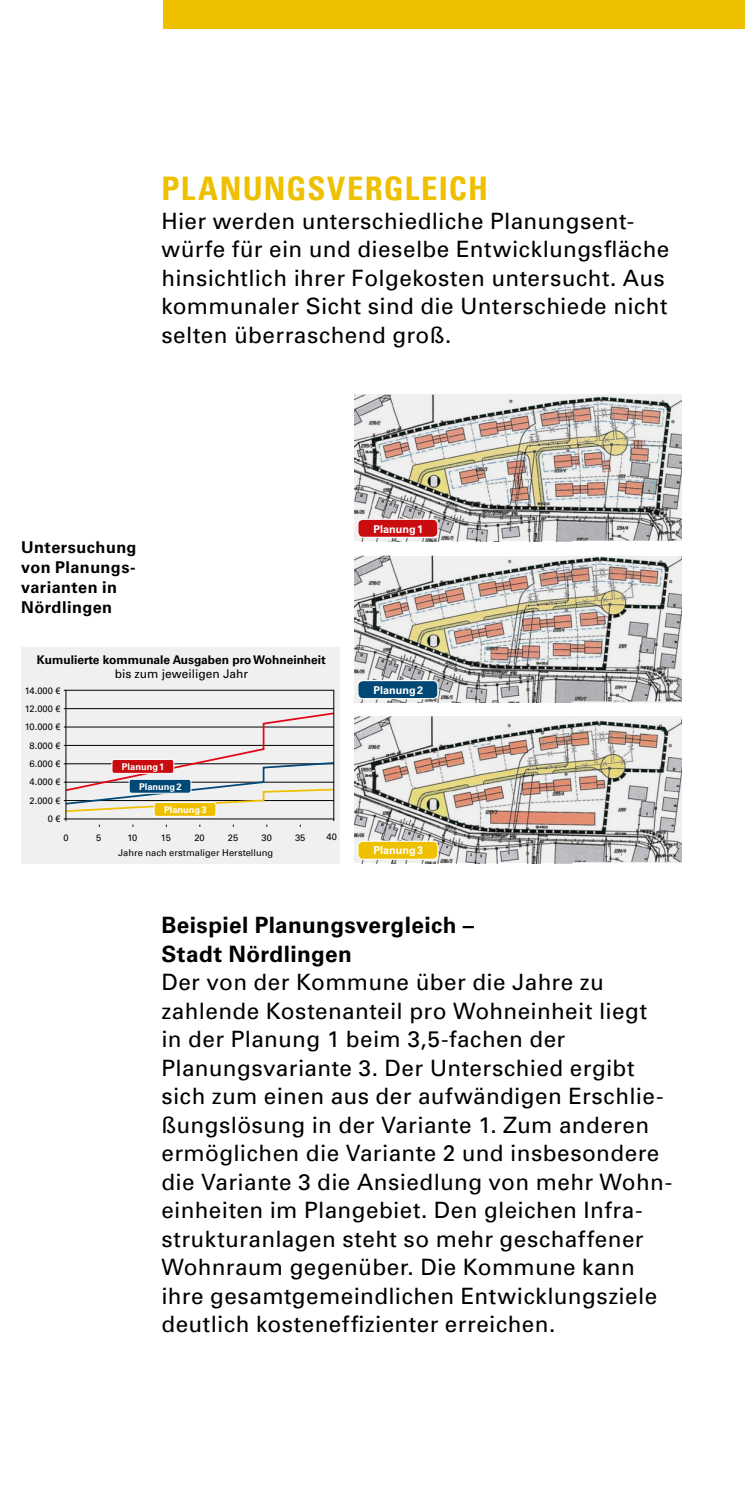
<style>
.page{position:relative;width:745px;height:1489px;background:#fff}
.page>*{position:absolute;margin:0;border:0;box-sizing:border-box;transform-origin:0 0}
.t1{font:32.5px "Univers Com 67 Bold Cond";letter-spacing:.04em;color:#eec000}
.t2{font:22.5px/28.5px "Univers";letter-spacing:.02em;color:#000}
.t3{font:700 22.5px/28.5px "Univers";letter-spacing:.02em;color:#000}
.t4{font:700 16.25px/20px "Univers";letter-spacing:.025em;color:#000}
.t5{font:700 12px "Univers";color:#000}
.t6{font:12px "Univers";color:#000}
.t7{font:700 11px "Univers";color:#fff}
.t8{font:9.25px/18.2px "Univers Com 55 Roman";color:#000;text-align:right}
.t9{font:700 9.25px "Univers";color:#fff}
</style>
<div class="page">
<div style="left:163px;top:0;width:581px;height:28px;background:#eec000"></div>
<div style="left:21px;top:647px;width:319px;height:216px;background:#f0f0f0"></div>
<hr style="left:64px;top:689px;width:270px;height:1px;background:#000">
<hr style="left:64px;top:708px;width:270px;height:1px;background:#000">
<hr style="left:64px;top:818px;width:270px;height:1px;background:#000">
<svg style="left:64px;top:711px;width:271px;height:102px"></svg>
<img style="left:354px;top:394px;width:326px;height:147px">
<img style="left:354px;top:555px;width:326px;height:147px">
<img style="left:354px;top:716px;width:326px;height:147px">
<div style="left:357px;top:519px;width:80px;height:18px;background:#c90c0f;border-radius:5px"></div>
<div style="left:357px;top:518px;width:81px;height:20px;border:1px solid #fff;border-radius:5px"></div>
<div style="left:357px;top:680px;width:80px;height:18px;background:#004876;border-radius:5px"></div>
<div style="left:357px;top:680px;width:81px;height:19px;border:1px solid #fff;border-radius:5px"></div>
<div style="left:357px;top:841px;width:80px;height:18px;background:#eec000;border-radius:5px"></div>
<div style="left:357px;top:840px;width:81px;height:19px;border:1px solid #fff;border-radius:5px"></div>
<hr style="left:333px;top:690px;width:1px;height:131px;background:#000">
<hr style="left:65px;top:690px;width:1px;height:131px;background:#000">
<div style="left:154px;top:802px;width:62px;height:14px;background:#eec000;border-radius:2px"></div>
<div style="left:153px;top:802px;width:63px;height:14px;border:1px solid #fff;border-radius:2px"></div>
<div style="left:129px;top:779px;width:62px;height:14px;background:#004876;border-radius:2px"></div>
<div style="left:129px;top:778px;width:62px;height:15px;border:1px solid #fff;border-radius:2px"></div>
<div style="left:112px;top:759px;width:62px;height:14px;background:#c90c0f;border-radius:2px"></div>
<div style="left:111px;top:759px;width:63px;height:14px;border:1px solid #fff;border-radius:2px"></div>
<h1 class="t1" style="left:161px;top:169px;width:328px">PLANUNGSVERGLEICH</h1>
<p class="t2" style="left:161px;top:207px;width:509px">Hier werden unterschiedliche Planungsent&shy;würfe für ein und dieselbe Entwicklungsfläche hinsichtlich ihrer Folgekosten untersucht. Aus kommunaler Sicht sind die Unterschiede nicht selten überraschend groß.</p>
<p class="t4" style="left:21px;top:537px;width:117px">Untersuchung von Planungs&shy;varianten in<br>Nördlingen</p>
<p class="t5" style="left:37px;top:652px;width:290px">Kumulierte kommunale Ausgaben pro Wohneinheit</p>
<p class="t6" style="left:115px;top:666px;width:135px">bis zum jeweiligen Jahr</p>
<p class="t8" style="left:25px;top:681px;width:37px">14.000 €<br>12.000 €<br>10.000 €<br>8.000 €<br>6.000 €<br>4.000 €<br>2.000 €<br>0 €</p>
<p class="t9" style="left:122px;top:761px;width:44px">Planung1</p>
<p class="t9" style="left:139px;top:781px;width:44px">Planung2</p>
<p class="t9" style="left:164px;top:804px;width:44px">Planung3</p>
<p class="t8" style="left:63px;top:828px;width:7px">0</p>
<p class="t8" style="left:96px;top:828px;width:7px">5</p>
<p class="t8" style="left:127px;top:828px;width:11px">10</p>
<p class="t8" style="left:161px;top:828px;width:12px">15</p>
<p class="t8" style="left:194px;top:828px;width:12px">20</p>
<p class="t8" style="left:228px;top:828px;width:12px">25</p>
<p class="t8" style="left:261px;top:828px;width:12px">30</p>
<p class="t8" style="left:295px;top:828px;width:12px">35</p>
<p class="t8" style="left:326px;top:827px;width:12px">40</p>
<p class="t8" style="left:118px;top:844px;width:156px">Jahre nach erstmaliger Herstellung</p>
<p class="t7" style="left:373px;top:522px;width:51px">Planung1</p>
<p class="t7" style="left:373px;top:683px;width:51px">Planung2</p>
<p class="t7" style="left:373px;top:844px;width:51px">Planung3</p>
<p class="t3" style="left:161px;top:911px;width:314px">Beispiel Planungsvergleich –<br>Stadt Nördlingen</p>
<p class="t2" style="left:161px;top:968px;width:512px">Der von der Kommune über die Jahre zu zahlende Kostenanteil pro Wohneinheit liegt in der Planung 1 beim 3,5-fachen der Planungsvariante 3. Der Unterschied ergibt sich zum einen aus der aufwändigen Erschlie&shy;ßungslösung in der Variante 1. Zum anderen ermöglichen die Variante 2 und insbesondere die Variante 3 die Ansiedlung von mehr Wohn&shy;einheiten im Plangebiet. Den gleichen Infra&shy;strukturanlagen steht so mehr geschaffener Wohnraum gegenüber. Die Kommune kann ihre gesamtgemeindlichen Entwicklungsziele deutlich kosteneffizienter erreichen.</p>
</div>
